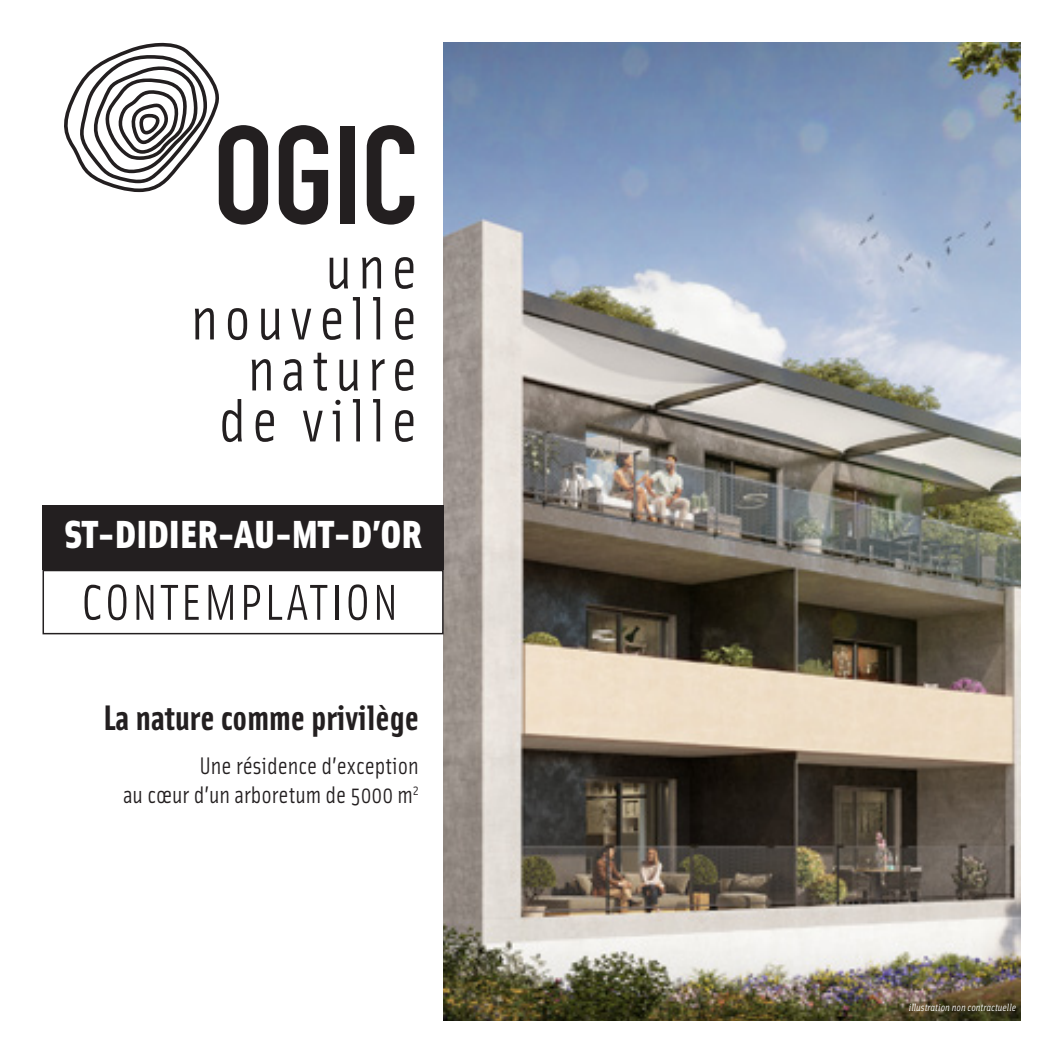
<style>
.page{position:relative;width:1063px;height:1063px;background:#fff}
.page>*{position:absolute;margin:0;border:0;box-sizing:border-box;transform-origin:0 0}
.t1{font:61.5px "Solex OT";letter-spacing:.1em;color:#231f20}
.t2{font:50.55px "Solex OT";letter-spacing:.05em;color:#231f20}
.t3{font:900 39.3px "Solex OT";color:#fff}
.t4{font:700 35.55px "Solex OT";color:#231f20}
.t5{font:24px "Solex OT";color:#231f20}
.t6{font:italic 10.5px "Solex OT";color:#fff}
</style>
<div class="page">
<img style="left:444px;top:43px;width:576px;height:977px">
<svg style="left:367px;top:125px;width:47px;height:100px"></svg>
<svg style="left:279px;top:125px;width:49px;height:100px"></svg>
<div style="left:340px;top:126px;width:15px;height:98px;background:#231f20"></div>
<svg style="left:64px;top:43px;width:204px;height:182px"></svg>
<div style="left:43px;top:505px;width:401px;height:65px;background:#231f20"></div>
<div style="left:43px;top:570px;width:401px;height:64px;border:2px solid #231f20"></div>
<p class="t1" style="left:325px;top:228px;width:93px">une</p>
<p class="t1" style="left:191px;top:279px;width:228px">nouvelle</p>
<p class="t1" style="left:248px;top:330px;width:171px">nature</p>
<p class="t1" style="left:219px;top:381px;width:200px">de ville</p>
<p class="t3" style="left:64px;top:507px;width:359px">ST-DIDIER-AU-MT-D’OR</p>
<p class="t2" style="left:81px;top:570px;width:318px">CONTEMPLATION</p>
<p class="t4" style="left:103px;top:695px;width:317px">La nature comme privilège</p>
<p class="t5" style="left:199px;top:750px;width:221px">Une résidence d’exception</p>
<p class="t5" style="left:123px;top:779px;width:297px">au cœur d’un arboretum de 5000 m<sup>2</sup></p>
<p class="t6" style="left:909px;top:1001px;width:109px">illustration non contractuelle</p>
</div>
